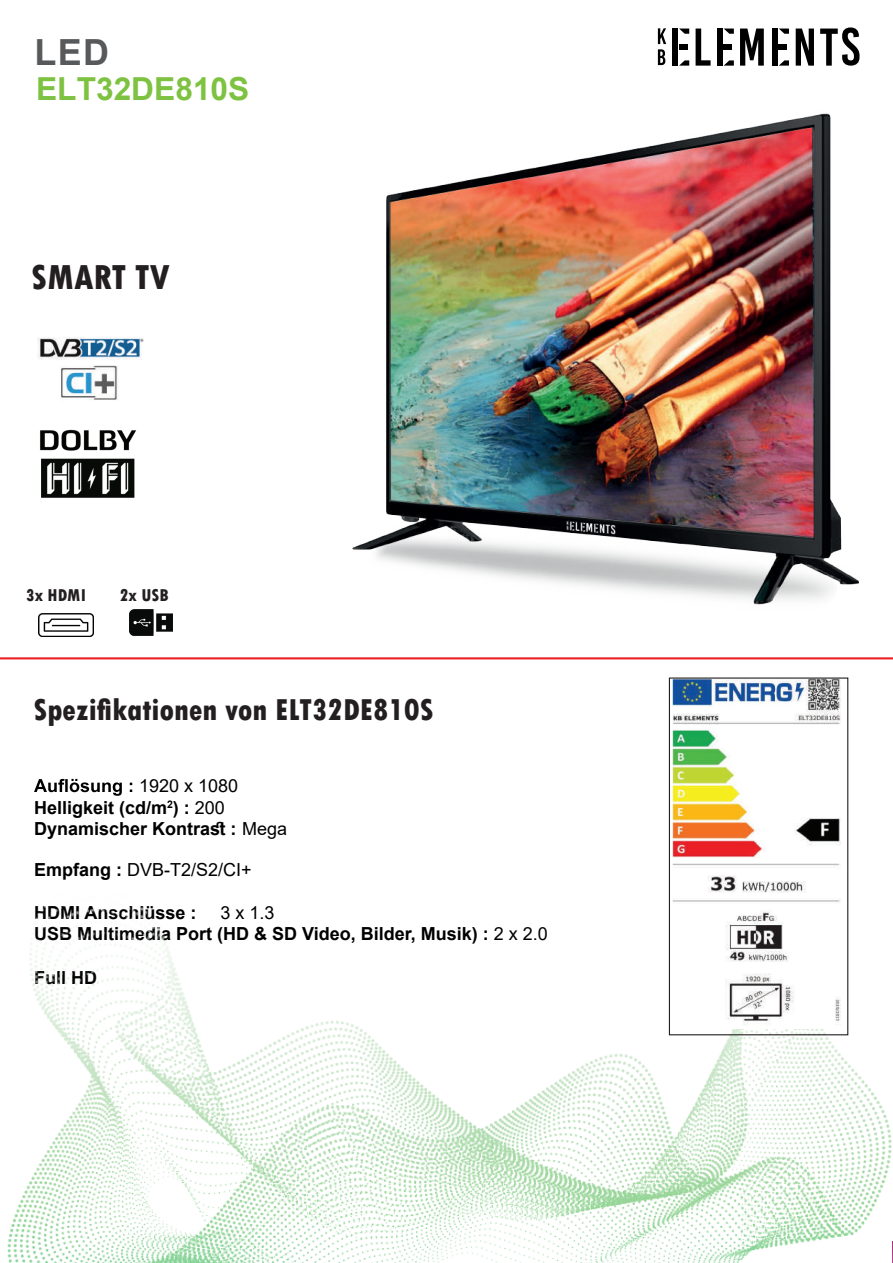
<style>
.page{position:relative;width:893px;height:1263px;background:#fff}
.page>*{position:absolute;margin:0;border:0;box-sizing:border-box;transform-origin:0 0}
.t1{font:800 condensed 36.3px "Tw Cen";color:#231f20}
.t2{font:700 36px "Arial";color:#58595b}
.t3{font:800 condensed 31.65px "Tw Cen";color:#231f20}
.t4{font:700 31.65px "Arial";color:#7ec241}
.t5{font:700 18px/21.6px "Arial";color:#000}
.t6{font:18px "Arial";color:#000}
.t7{font:800 condensed 18px "Tw Cen";color:#231f20}
.s1{font-weight:400}
.s2{font-weight:700}
</style>
<div class="page">
<svg style="left:34px;top:779px;width:98px;height:17px"></svg>
<hr style="left:0;top:657px;width:893px;height:2px;background:#ed2026">
<img style="left:37px;top:337px;width:106px;height:63px">
<img style="left:38px;top:614px;width:56px;height:23px">
<img style="left:129px;top:610px;width:44px;height:26px">
<img style="left:7px;top:856px;width:886px;height:407px">
<img style="left:40px;top:429px;width:96px;height:68px">
<img style="left:668px;top:722px;width:177px;height:307px">
<div style="left:669px;top:677px;width:179px;height:358px;border:1px solid #231f20"></div>
<svg style="left:658px;top:28px;width:8px;height:2px"></svg>
<svg style="left:740px;top:29px;width:24px;height:1px"></svg>
<svg style="left:796px;top:29px;width:18px;height:1px"></svg>
<svg style="left:820px;top:27px;width:37px;height:3px"></svg>
<div style="left:672px;top:29px;width:6px;height:37px;background:#000001"></div>
<div style="left:717px;top:29px;width:5px;height:37px;background:#000001"></div>
<div style="left:772px;top:29px;width:5px;height:37px;background:#000001"></div>
<img style="left:259px;top:30px;width:634px;height:692px">
<h2 class="t2" style="left:35px;top:27px;width:76px">LED</h2>
<h3 class="t4" style="left:36px;top:67px;width:215px">ELT32DE810S</h3>
<h1 class="t1" style="left:31px;top:256px;width:140px">SMART TV</h1>
<p class="t7" style="left:26px;top:585px;width:62px">3x HDMI</p>
<p class="t7" style="left:120px;top:585px;width:50px">2x USB</p>
<h3 class="t3" style="left:34px;top:691px;width:401px">Spezifikationen von ELT32DE810S</h3>
<p class="t5" style="left:34px;top:775px;width:255px;text-indent:105px"><span class="s1">1920 x 1080<br></span>Helligkeit (cd/m<sup>2</sup>) : <span class="s1">200<br></span>Dynamischer Kontrast : <span class="s1">Mega</span></p>
<p class="t6" style="left:34px;top:857px;width:219px"><span class="s2">Empfang :</span> DVB-T2/S2/CI+</p>
<p class="t5" style="left:34px;top:902px;width:164px">HDMI Anschlüsse :</p>
<p class="t5" style="left:34px;top:902px;width:515px;text-indent:186px"><span class="s1">3 x 1.3<br></span>USB Multimedia Port (HD &amp; SD Video, Bilder, Musik) : <span class="s1">2 x 2.0</span></p>
<p class="t5" style="left:34px;top:967px;width:64px">Full HD</p>
</div>
